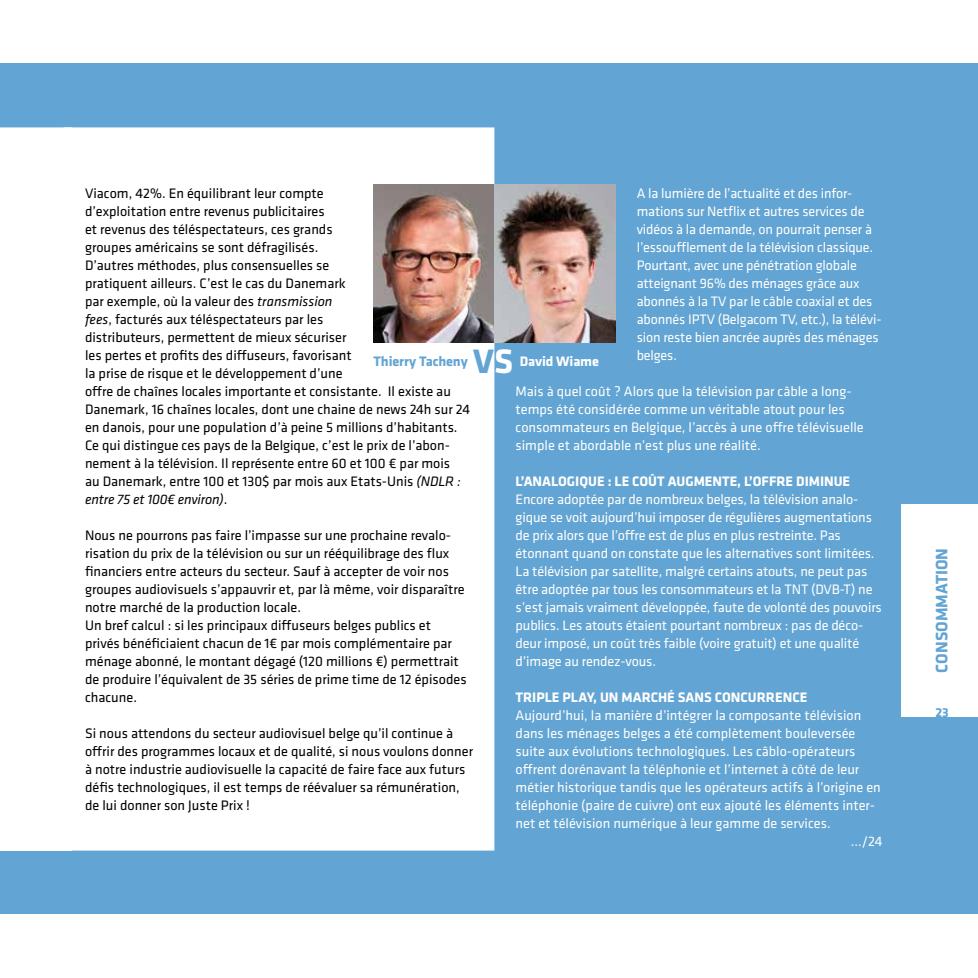
<style>
.page{position:relative;width:978px;height:978px;background:#fff}
.page>*{position:absolute;margin:0;border:0;box-sizing:border-box;transform-origin:0 0}
.t1{font:700 35.1px "Klavika";color:#62a4d3}
.t2{font:700 17.25px "Klavika";color:#62a4d3}
.t3{font:14.25px/18px "Klavika";color:#000}
.t4{font:14.25px/18px "Klavika";letter-spacing:-.01em;color:#fff}
.t5{font:700 14.25px "Klavika";color:#fff}
.t6{font:700 14.25px "Klavika";letter-spacing:-.01em;color:#62a4d3}
.t7{font:700 13.5px "Klavika";color:#62a4d3}
.s1{font-style:italic}
.s2{color:#fff}
</style>
<div class="page">
<div style="left:0;top:64px;width:978px;height:850px;background:#62a4d3"></div>
<div style="left:0;top:128px;width:64px;height:722px;background:#fff"></div>
<div style="left:64px;top:128px;width:430px;height:722px;background:#fff"></div>
<div style="left:901px;top:504px;width:77px;height:212px;background:#fff"></div>
<img style="left:373px;top:184px;width:242px;height:158px">
<p class="t4" style="left:637px;top:185px;width:246px">A la lumière de l’actualité et des infor&shy;mations sur Netflix et autres services de vidéos à la demande, on pourrait penser à l’essoufflement de la télévision classique.<br>Pourtant, avec une pénétration globale atteignant 96% des ménages grâce aux abonnés à la TV par le câble coaxial et des abonnés IPTV (Belgacom TV, etc.), la télévi&shy;sion reste bien ancrée auprès des ménages belges.</p>
<p class="t4" style="left:516px;top:383px;width:350px">Mais à quel coût ? Alors que la télévision par câble a long&shy;temps été considérée comme un véritable atout pour les consommateurs en Belgique, l’accès à une offre télévisuelle simple et abordable n’est plus une réalité.</p>
<p class="t5" style="left:516px;top:474px;width:336px">L’ANALOGIQUE : LE COÛT AUGMENTE, L’OFFRE DIMINUE</p>
<p class="t4" style="left:516px;top:491px;width:368px">Encore adoptée par de nombreux belges, la télévision analo&shy;gique se voit aujourd’hui imposer de régulières augmentations de prix alors que l’offre est de plus en plus restreinte. Pas étonnant quand on constate que les alternatives sont limitées.<br>La télévision par satellite, malgré certains atouts, ne peut pas être adoptée par tous les consommateurs et la TNT (DVB-T) ne s’est jamais vraiment développée, faute de volonté des pouvoirs publics. Les atouts étaient pourtant nombreux : pas de déco&shy;deur imposé, un coût très faible (voire gratuit) et une qualité d’image au rendez-vous.</p>
<p class="t5" style="left:516px;top:689px;width:293px">TRIPLE PLAY, UN MARCHÉ SANS CONCURRENCE</p>
<p class="t4" style="left:516px;top:707px;width:347px">Aujourd’hui, la manière d’intégrer la composante télévision</p>
<p class="t4" style="left:516px;top:725px;width:341px">dans les ménages belges a été complètement bouleversée</p>
<p class="t4" style="left:516px;top:743px;width:341px">suite aux évolutions technologiques. Les câblo-opérateurs</p>
<p class="t4" style="left:516px;top:761px;width:345px">offrent dorénavant la téléphonie et l’internet à côté de leur</p>
<p class="t4" style="left:516px;top:779px;width:367px">métier historique tandis que les opérateurs actifs à l’origine en</p>
<p class="t4" style="left:516px;top:797px;width:361px">téléphonie (paire de cuivre) ont eux ajouté les éléments inter-</p>
<p class="t4" style="left:516px;top:815px;width:317px">net et télévision numérique à leur gamme de services.</p>
<p class="t4" style="left:851px;top:832px;width:33px">…/24</p>
<p class="t3" style="left:85px;top:185px;width:386px">Viacom, 42%. En équilibrant leur compte<br>d’exploitation entre revenus publicitaires<br>et revenus des téléspectateurs, ces grands<br>groupes américains se sont défragilisés.<br>D’autres méthodes, plus consensuelles se<br>pratiquent ailleurs. C’est le cas du Danemark<br>par exemple, où la valeur des <span class="s1">transmission<br>fees</span>, facturés aux téléspectateurs par les<br>distributeurs, permettent de mieux sécuriser<br>les pertes et profits des diffuseurs, favorisant<br>la prise de risque et le développement d’une<br>offre de chaînes locales importante et consistante. Il existe au Danemark, 16 chaînes locales, dont une chaine de news 24h sur 24 en danois, pour une population d’à peine 5 millions d’habitants.<br>Ce qui distingue ces pays de la Belgique, c’est le prix de l’abon&shy;nement à la télévision. Il représente entre 60 et 100 € par mois<br>au Danemark, entre 100 et 130$ par mois aux Etats-Unis <span class="s1">(NDLR : entre 75 et 100€ environ)</span>.</p>
<p class="t3" style="left:85px;top:526px;width:383px">Nous ne pourrons pas faire l’impasse sur une prochaine revalo&shy;risation du prix de la télévision ou sur un rééquilibrage des flux financiers entre acteurs du secteur. Sauf à accepter de voir nos groupes audiovisuels s’appauvrir et, par là même, voir disparaître notre marché de la production locale.<br>Un bref calcul : si les principaux diffuseurs belges publics et privés bénéficiaient chacun de 1€ par mois complémentaire par ménage abonné, le montant dégagé (120 millions €) permettrait de produire l’équivalent de 35 séries de prime time de 12 épisodes chacune.</p>
<p class="t3" style="left:85px;top:724px;width:390px">Si nous attendons du secteur audiovisuel belge qu’il continue à offrir des programmes locaux et de qualité, si nous voulons donner à notre industrie audiovisuelle la capacité de faire face aux futurs défis technologiques, il est temps de réévaluer sa rémunération, de lui donner son Juste Prix !</p>
<p class="t6" style="left:374px;top:353px;width:96px">Thierry Tacheny</p>
<h1 class="t1" style="left:473px;top:343px;width:41px">V<span class="s2">S</span></h1>
<p class="t5" style="left:520px;top:353px;width:81px">David Wiame</p>
<p class="t2" style="left:932px;top:672px;width:126px;rotate:-90deg">CONSOMMATION</p>
<p class="t7" style="left:935px;top:705px;width:15px">23</p>
</div>
